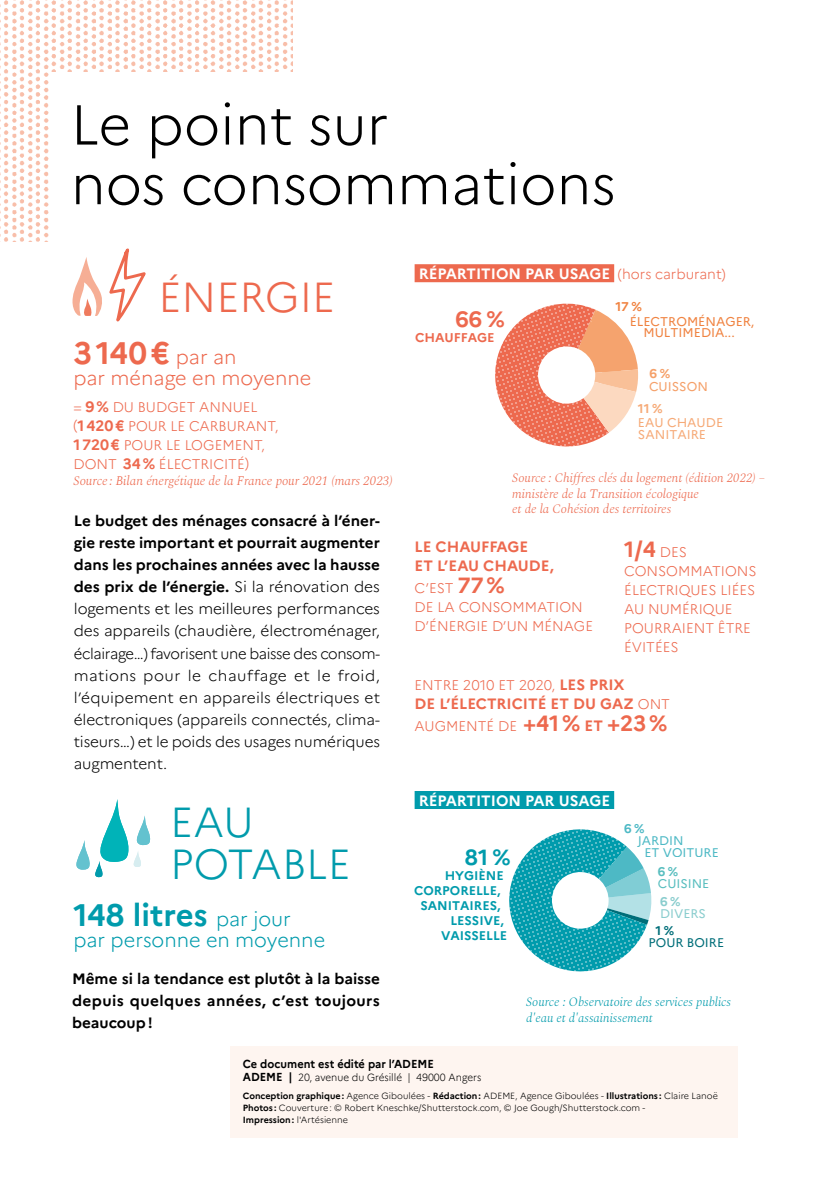
<style>
.page{position:relative;width:823px;height:1191px;background:#fff}
.page>*{position:absolute;margin:0;border:0;box-sizing:border-box;transform-origin:0 0}
.t1{font:300 56.2px/59.6px "Marianne";color:#000}
.t2{font:300 42px/42px "Marianne";color:#009bac}
.t3{font:300 42px "Marianne";color:#ed694e}
.t4{font:700 31.2px "Marianne";color:#009bac}
.t5{font:700 31.2px "Marianne";color:#ed694e}
.t6{font:700 22.2px "Marianne";color:#ed694e}
.t7{font:700 22px "Marianne";color:#ed694e}
.t8{font:700 22px "Marianne";color:#009bac}
.t9{font:300 19.8px "Marianne";color:#009bac}
.t10{font:300 19.8px "Marianne";color:#ed694e}
.t11{font:300 15px/22px "Marianne";letter-spacing:-.01em;color:#000;text-align:justify}
.t12{font:700 15px/22px "Marianne";letter-spacing:.025em;color:#000;text-align:justify}
.t13{font:700 15px "Marianne";color:#fff}
.t14{font:700 15px/19px "Marianne";color:#ed694e}
.t15{font:300 14px/19px "Marianne";color:#ed694e}
.t16{font:italic 300 13px "Spectral";color:#ed694e}
.t17{font:italic 300 12.8px/15.6px "Spectral";color:#ed694e}
.t18{font:italic 300 12.6px/15.6px "Spectral";color:#009bac}
.t19{font:700 12.6px "Marianne";color:#009bac}
.t20{font:12.6px/12px "Marianne";color:#f08341;text-align:center}
.t21{font:12.6px/12px "Marianne";color:#f6aa78}
.t22{font:12.6px/11.8px "Marianne";color:#009bac}
.t23{font:700 12.6px "Marianne";color:#ed694e}
.t24{font:12.6px "Marianne";color:#006e79}
.t25{font:12.6px "Marianne";color:#f5a069}
.t26{font:12.6px "Marianne";color:#59bebf}
.t27{font:12.6px "Marianne";color:#8acdce}
.t28{font:700 12.6px "Marianne";color:#f6aa78}
.t29{font:700 12.6px "Marianne";color:#f08341}
.t30{font:700 12.6px "Marianne";color:#f5a069}
.t31{font:700 12.6px "Marianne";color:#59bebf}
.t32{font:700 12.6px "Marianne";color:#8acdce}
.t33{font:700 12.6px "Marianne";color:#006e79}
.t34{font:700 11.6px "Marianne";color:#000;scale:.95 1}
.t35{font:300 10.4px "Marianne";color:#000;scale:.95 1}
.t36{font:300 9px/12px "Marianne";color:#000}
.s1{font-weight:300;font-size:19.8px}
.s2{font-weight:700;font-size:15px}
.s3{font-weight:700}
.s4{font-weight:300;font-size:14px;color:#ed694e}
.s5{font-weight:700;font-size:22px}
.s6{font-weight:300;font-size:14px}
.s7{font-weight:700;font-size:11.6px}
</style>
<div class="page">
<div style="left:414px;top:264px;width:199px;height:18px;background:#ed694e"></div>
<div style="left:414px;top:791px;width:199px;height:18px;background:#009bac"></div>
<svg style="left:495px;top:303px;width:143px;height:144px"></svg>
<svg style="left:509px;top:829px;width:142px;height:143px"></svg>
<svg style="left:76px;top:799px;width:74px;height:78px"></svg>
<img style="left:0;top:0;width:292px;height:241px">
<div style="left:51px;top:72px;width:638px;height:169px;background:#fff"></div>
<svg style="left:72px;top:248px;width:74px;height:74px"></svg>
<div style="left:230px;top:1046px;width:507px;height:91px;background:#fef5f0"></div>
<h1 class="t1" style="left:71px;top:95px;width:546px">Le point sur<br>nos consommations</h1>
<h2 class="t3" style="left:158px;top:272px;width:178px">ÉNERGIE</h2>
<h3 class="t5" style="left:73px;top:334px;width:165px">3140€ <span class="s1">par an</span></h3>
<h3 class="t10" style="left:73px;top:366px;width:239px">par ménage en moyenne</h3>
<p class="t15" style="left:73px;top:397px;width:206px">= <span class="s2">9%</span> DU BUDGET ANNUEL (<span class="s2">1420€</span> POUR LE CARBURANT,<br><span class="s2">1720€</span> POUR LE LOGEMENT,<br>DONT <span class="s2">34%</span> ÉLECTRICITÉ)</p>
<p class="t16" style="left:73px;top:471px;width:320px">Source : Bilan énergétique de la France pour 2021 (mars 2023)</p>
<p class="t11" style="left:74px;top:510px;width:307px"><span class="s3">Le budget des ménages consacré à l’éner&shy;gie reste important et pourrait augmenter dans les prochaines années avec la hausse des prix de l’énergie.</span> Si la rénovation des logements et les meilleures performances des appareils (chaudière, électroménager, éclairage…) favorisent une baisse des consom&shy;mations pour le chauffage et le froid, l’équipement en appareils électriques et électroniques (appareils connectés, clima&shy;tiseurs…) et le poids des usages numériques augmentent.</p>
<h2 class="t2" style="left:170px;top:801px;width:182px">EAU<br>POTABLE</h2>
<h3 class="t4" style="left:73px;top:895px;width:219px">148 litres <span class="s1">par jour</span></h3>
<h3 class="t9" style="left:73px;top:927px;width:253px">par personne en moyenne</h3>
<p class="t12" style="left:72px;top:967px;width:309px">Même si la tendance est plutôt à la baisse depuis quelques années, c’est toujours beaucoup!</p>
<p class="t13" style="left:418px;top:265px;width:308px">RÉPARTITION PAR USAGE <span class="s4">(hors carburant)</span></p>
<h3 class="t6" style="left:455px;top:302px;width:51px">66 %</h3>
<p class="t23" style="left:415px;top:328px;width:81px">CHAUFFAGE</p>
<p class="t29" style="left:615px;top:297px;width:28px">17 %</p>
<p class="t20" style="left:629px;top:314px;width:126px">ÉLECTROMÉNAGER,<br>MULTIMEDIA...</p>
<p class="t30" style="left:649px;top:364px;width:22px">6 %</p>
<p class="t25" style="left:648px;top:377px;width:60px">CUISSON</p>
<p class="t28" style="left:637px;top:399px;width:26px">11 %</p>
<p class="t21" style="left:637px;top:415px;width:87px">EAU CHAUDE<br>SANITAIRE</p>
<p class="t17" style="left:512px;top:469px;width:254px">Source : Chiffres clés du logement (édition 2022) – ministère de la Transition écologique<br>et de la Cohésion des territoires</p>
<p class="t14" style="left:414px;top:537px;width:141px">LE CHAUFFAGE<br>ET L’EAU CHAUDE,</p>
<p class="t15" style="left:414px;top:578px;width:180px">C’EST <span class="s5">77%<br></span>DE LA CONSOMMATION<br>D’ÉNERGIE D’UN MÉNAGE</p>
<h3 class="t7" style="left:624px;top:536px;width:64px">1/4 <span class="s6">DES</span></h3>
<p class="t15" style="left:624px;top:562px;width:134px">CONSOMMATIONS<br>ÉLECTRIQUES LIÉES<br>AU NUMÉRIQUE<br>POURRAIENT ÊTRE<br>ÉVITÉES</p>
<p class="t15" style="left:414px;top:675px;width:211px">ENTRE 2010 ET 2020, <span class="s2">LES PRIX</span></p>
<p class="t14" style="left:414px;top:694px;width:257px">DE L’ÉLECTRICITÉ ET DU GAZ <span class="s6">ONT</span></p>
<p class="t15" style="left:414px;top:716px;width:254px">AUGMENTÉ DE <span class="s5">+41%</span> <span class="s2">ET</span> <span class="s5">+23%</span></p>
<p class="t13" style="left:418px;top:791px;width:193px">RÉPARTITION PAR USAGE</p>
<h3 class="t8" style="left:464px;top:840px;width:47px">81 %</h3>
<p class="t19" style="left:444px;top:865px;width:61px">HYGIÈNE</p>
<p class="t19" style="left:414px;top:880px;width:88px">CORPORELLE,</p>
<p class="t19" style="left:420px;top:895px;width:81px">SANITAIRES,</p>
<p class="t19" style="left:450px;top:910px;width:55px">LESSIVE,</p>
<p class="t19" style="left:441px;top:926px;width:68px">VAISSELLE</p>
<p class="t19" style="left:623px;top:818px;width:22px">6 %</p>
<p class="t22" style="left:644px;top:833px;width:76px;text-indent:-7px">JARDIN<br>ET VOITURE</p>
<p class="t32" style="left:659px;top:891px;width:22px">6 %</p>
<p class="t27" style="left:659px;top:903px;width:47px">DIVERS</p>
<p class="t33" style="left:655px;top:920px;width:20px">1 %</p>
<p class="t24" style="left:648px;top:932px;width:77px">POUR BOIRE</p>
<p class="t31" style="left:657px;top:861px;width:22px">6 %</p>
<p class="t26" style="left:657px;top:873px;width:53px">CUISINE</p>
<p class="t18" style="left:525px;top:993px;width:206px">Source : Observatoire des services publics d'eau et d'assainissement</p>
<p class="t34" style="left:243px;top:1056px;width:202px">Ce document est édité par l’ADEME</p>
<p class="t35" style="left:243px;top:1071px;width:252px"><span class="s7">ADEME |</span> 20, avenue du Grésillé | 49000 Angers</p>
<p class="t36" style="left:243px;top:1090px;width:476px"><span class="s3">Conception graphique:</span> Agence Giboulées - <span class="s3">Rédaction:</span> ADEME, Agence Giboulées - <span class="s3">Illustrations :</span> Claire Lanoë<br><span class="s3">Photos :</span> Couverture: © Robert Kneschke/Shutterstock.com, © Joe Gough/Shutterstock.com -<br><span class="s3">Impression:</span> l'Artésienne</p>
</div>
